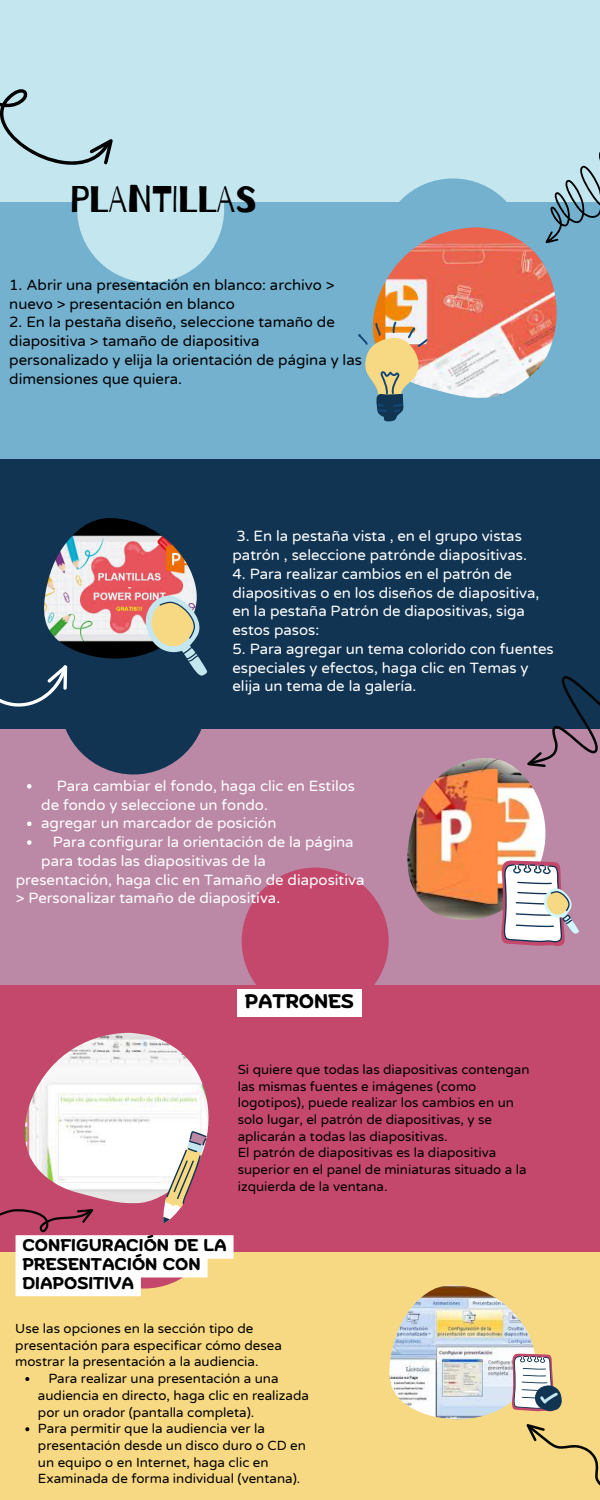
<style>
.page{position:relative;width:600px;height:1500px;background:#f8d983}
.page>*{position:absolute;margin:0;border:0;box-sizing:border-box;transform-origin:0 0}
.t1{font:37px "Barrio";color:#000}
.t2{font:700 19.6px "Biski";color:#000}
.t3{font:700 17px/18.8px "Biski";color:#000}
.t4{font:15px/18.8px "Varela Round";color:#fff}
.t5{font:15px/18.8px "Varela Round";color:#000}
.t6{font:13.4px/16.7px "Varela Round";color:#000}
.t7{font:13.3px/16.7px "Varela Round";color:#000}
</style>
<div class="page">
<div style="left:0;top:0;width:600px;height:244px;background:#c4e7ef"></div>
<div style="left:379px;top:178px;width:147px;height:147px;background:#73b1cf;border-radius:50%"></div>
<div style="left:0;top:730px;width:600px;height:262px;background:#bb89a6"></div>
<div style="left:0;top:454px;width:600px;height:274px;background:#103452"></div>
<div style="left:60px;top:627px;width:147px;height:147px;background:#103452;border-radius:50%"></div>
<div style="left:0;top:203px;width:600px;height:256px;background:#73b1cf"></div>
<div style="left:77px;top:136px;width:147px;height:147px;background:#c4e7ef;border-radius:50%"></div>
<div style="left:0;top:985px;width:600px;height:266px;background:#c3486c"></div>
<div style="left:242px;top:868px;width:147px;height:147px;background:#c3486c;border-radius:50%"></div>
<svg style="left:0;top:89px;width:113px;height:76px"></svg>
<img style="left:373px;top:227px;width:184px;height:171px">
<img style="left:358px;top:321px;width:70px;height:101px">
<img style="left:44px;top:518px;width:153px;height:141px">
<img style="left:407px;top:758px;width:139px;height:162px">
<svg style="left:542px;top:152px;width:58px;height:92px"></svg>
<svg style="left:144px;top:590px;width:63px;height:86px"></svg>
<svg style="left:501px;top:861px;width:78px;height:85px"></svg>
<img style="left:24px;top:1033px;width:185px;height:98px">
<img style="left:389px;top:1285px;width:148px;height:134px">
<svg style="left:512px;top:1354px;width:50px;height:57px;background:#b8b1b1"></svg>
<svg style="left:0;top:620px;width:77px;height:109px"></svg>
<svg style="left:500px;top:676px;width:100px;height:124px"></svg>
<svg style="left:526px;top:1424px;width:74px;height:62px"></svg>
<svg style="left:27px;top:784px;width:5px;height:5px"></svg>
<svg style="left:27px;top:822px;width:5px;height:4px"></svg>
<svg style="left:27px;top:840px;width:5px;height:5px"></svg>
<svg style="left:0;top:1131px;width:234px;height:165px"></svg>
<svg style="left:25px;top:1377px;width:4px;height:4px"></svg>
<svg style="left:25px;top:1427px;width:4px;height:4px"></svg>
<div style="left:237px;top:989px;width:125px;height:27px;background:#fff"></div>
<h1 class="t1" style="left:70px;top:179px;width:188px">PLANTILLAS</h1>
<p class="t5" style="left:9px;top:276px;width:327px">1. Abrir una presentación en blanco: archivo &gt; nuevo &gt; presentación en blanco</p>
<p class="t5" style="left:9px;top:313px;width:354px">2. En la pestaña diseño, seleccione tamaño de diapositiva &gt; tamaño de diapositiva personalizado y elija la orientación de página y las dimensiones que quiera.</p>
<p class="t4" style="left:233px;top:527px;width:296px">3. En la pestaña vista , en el grupo vistas patrón , seleccione patrónde diapositivas.</p>
<p class="t4" style="left:233px;top:565px;width:308px">4. Para realizar cambios en el patrón de diapositivas o en los diseños de diapositiva, en la pestaña Patrón de diapositivas, siga estos pasos:</p>
<p class="t4" style="left:233px;top:640px;width:323px">5. Para agregar un tema colorido con fuentes especiales y efectos, haga clic en Temas y elija un tema de la galería.</p>
<p class="t4" style="left:41px;top:777px;width:315px;text-indent:15px">Para cambiar el fondo, haga clic en Estilos de fondo y seleccione un fondo.<br>agregar un marcador de posición</p>
<p class="t4" style="left:53px;top:833px;width:302px">Para configurar la orientación de la página</p>
<p class="t4" style="left:41px;top:852px;width:226px">para todas las diapositivas de la</p>
<p class="t4" style="left:16px;top:870px;width:350px">presentación, haga clic en Tamaño de diapositiva</p>
<p class="t4" style="left:16px;top:889px;width:266px">&gt; Personalizar tamaño de diapositiva.</p>
<h2 class="t2" style="left:245px;top:993px;width:110px">PATRONES</h2>
<p class="t7" style="left:238px;top:1061px;width:293px">Si quiere que todas las diapositivas contengan las mismas fuentes e imágenes (como logotipos), puede realizar los cambios en un solo lugar, el patrón de diapositivas, y se aplicará n a todas las diapositivas.<br>El patrón de diapositivas es la diapositiva superior en el panel de miniaturas situado a la izquierda de la ventana.</p>
<p class="t3" style="left:22px;top:1238px;width:206px">CONFIGURACIÓN DE LA<br>PRESENTACIÓN CON<br>DIAPOSITIVA</p>
<p class="t6" style="left:15px;top:1320px;width:268px">Use las opciones en la sección tipo de presentación para especificar cómo desea mostrar la presentación a la audiencia.</p>
<p class="t6" style="left:38px;top:1370px;width:273px;text-indent:10px">Para realizar una presentación a una audiencia en directo, haga clic en realizada por un orador (pantalla completa).<br>Para permitir que la audiencia ver la presentación desde un disco duro o CD en un equipo o en Internet, haga clic en Examinada de forma individual (ventana).</p>
</div>
